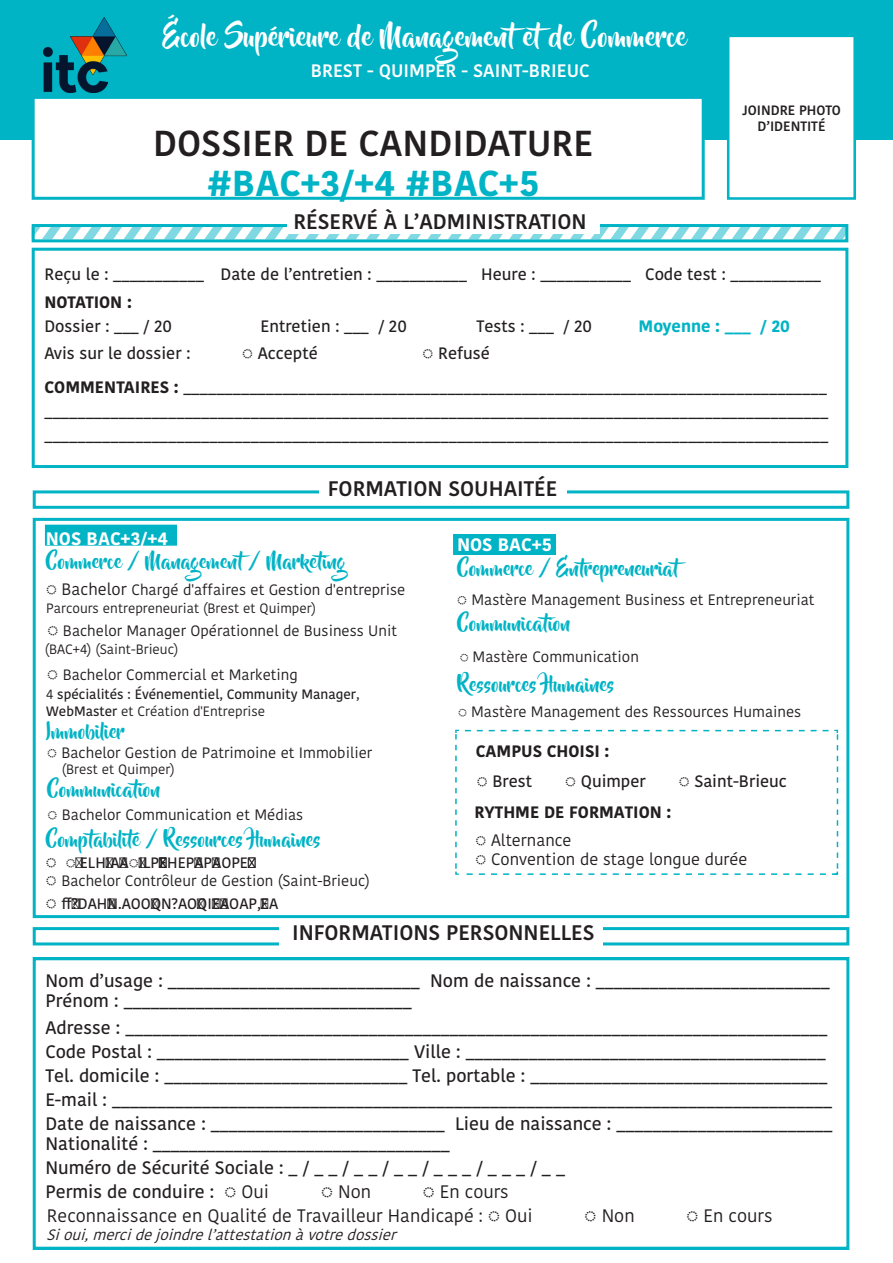
<style>
.page{position:relative;width:893px;height:1263px;background:#fff}
.page>*{position:absolute;margin:0;border:0;box-sizing:border-box;transform-origin:0 0}
.t1{font:600 36px/40px "Kohinoor Bangla";color:#231f20;text-align:center}
.t2{font:27px "Beyond The Mountains";color:#fff}
.t3{font:600 21px "Kohinoor Bangla";color:#231f20}
.t4{font:19.5px "Beyond The Mountains";color:#00b3c5}
.t5{font:500 18px/23.9px "Kohinoor Bangla";color:#231f20}
.t6{font:18px "Kohinoor Bangla";color:#221e1f}
.t7{font:600 18px "Kohinoor Bangla";color:#fff}
.t8{font:700 18px "Kohinoor Bangla";color:#fff}
.t9{font:18px "Kohinoor Bangla";color:#231f20}
.t10{font:500 16.5px "Kohinoor Bangla";color:#231f20}
.t11{font:700 16.5px/27.2px "Kohinoor Bangla";color:#231f20}
.t12{font:16.5px "Kohinoor Bangla";color:#231f20}
.t13{font:700 16.5px "Kohinoor Bangla";color:#00b3c5}
.t14{font:15px "Kohinoor Bangla";color:#231f20}
.t15{font:500 15px/18.5px "Kohinoor Bangla";color:#231f20}
.t16{font:italic 15px "Kohinoor Bangla";color:#221e1f}
.t17{font:13.5px "Kohinoor Bangla";color:#231f20}
.t18{font:500 13.5px/16.2px "Kohinoor Bangla";color:#231f20}
.t19{font:600 13.5px "Kohinoor Bangla";color:#231f20}
.s1{font-weight:700;color:#00b3c5}
.s2{font-weight:700}
.s3{font-weight:500;font-size:16.5px}
.s4{font-size:16.5px}
.s5{font-weight:400}
.s6{font-weight:500}
.s7{font-weight:500;font-size:13.65px}
</style>
<div class="page">
<div style="left:0;top:0;width:893px;height:140px;background:#00b3c5"></div>
<div style="left:33px;top:97px;width:670px;height:101px;background:#fff"></div>
<div style="left:32px;top:96px;width:673px;height:104px;border:3px solid #00b3c5"></div>
<div style="left:727px;top:35px;width:129px;height:165px;background:#fff;border:3px solid #00b3c5"></div>
<div style="left:32px;top:248px;width:816px;height:220px;border:3px solid #00b3c5"></div>
<div style="left:33px;top:518px;width:816px;height:400px;border:3px solid #00b3c5"></div>
<div style="left:33px;top:490px;width:816px;height:19px;border:3px solid #00b3c5"></div>
<div style="left:33px;top:957px;width:816px;height:293px;border:3px solid #00b3c5"></div>
<div style="left:319px;top:478px;width:247px;height:25px;background:#fff"></div>
<div style="left:33px;top:927px;width:816px;height:18px;border:3px solid #00b3c5"></div>
<div style="left:279px;top:924px;width:324px;height:26px;background:#fff"></div>
<div style="left:32px;top:224px;width:816px;height:18px;border:3px solid #00b3c5"></div>
<svg style="left:32px;top:227px;width:815px;height:12px"></svg>
<div style="left:287px;top:208px;width:313px;height:25px;background:#fff"></div>
<img style="left:71px;top:17px;width:55px;height:40px">
<img style="left:43px;top:47px;width:65px;height:46px">
<div style="left:45px;top:523px;width:132px;height:24px;background:#00b3c5"></div>
<div style="left:453px;top:534px;width:103px;height:21px;background:#00b3c5"></div>
<svg style="left:455px;top:730px;width:383px;height:145px"></svg>
<p class="t2" style="left:163px;top:22px;width:525px">École Supérieure de Managementetde Commerce</p>
<p class="t7" style="left:311px;top:56px;width:280px">BREST - QUIMPER - SAINT-BRIEUC</p>
<p class="t1" style="left:153px;top:122px;width:441px">DOSSIER DE CANDIDATURE <span class="s1">#BAC+3/+4 #BAC+5</span></p>
<p class="t3" style="left:293px;top:204px;width:295px">RÉSERVÉ À L’ADMINISTRATION</p>
<p class="t19" style="left:742px;top:99px;width:100px">JOINDRE PHOTO</p>
<p class="t19" style="left:757px;top:115px;width:69px">D’IDENTITÉ</p>
<p class="t10" style="left:44px;top:261px;width:778px">Reçu le : ___________ Date de l’entretien : ___________ Heure : ___________ Code test : ___________</p>
<p class="t11" style="left:44px;top:288px;width:89px">NOTATION :</p>
<p class="t10" style="left:44px;top:313px;width:129px">Dossier : ___ / 20</p>
<p class="t10" style="left:260px;top:313px;width:148px">Entretien : ___ / 20</p>
<p class="t10" style="left:476px;top:313px;width:117px">Tests : ___ / 20</p>
<p class="t13" style="left:638px;top:312px;width:153px">Moyenne : ___ / 20</p>
<p class="t10" style="left:44px;top:340px;width:147px">Avis sur le dossier :</p>
<p class="t10" style="left:242px;top:340px;width:77px">◌ Accepté</p>
<p class="t10" style="left:422px;top:340px;width:69px">◌ Refusé</p>
<p class="t10" style="left:44px;top:374px;width:784px"><span class="s2">COMMENTAIRES :</span> ______________________________________________________________________________</p>
<p class="t10" style="left:44px;top:398px;width:785px">_______________________________________________________________________________________________</p>
<p class="t10" style="left:44px;top:422px;width:785px">_______________________________________________________________________________________________</p>
<p class="t3" style="left:328px;top:471px;width:231px">FORMATION SOUHAITÉE</p>
<p class="t8" style="left:46px;top:522px;width:124px">NOS BAC+3/+4</p>
<p class="t4" style="left:46px;top:550px;width:302px">Commerce / Management/ Marketing</p>
<p class="t14" style="left:46px;top:578px;width:361px"><span class="s3">◌</span> <span class="s4">Bachelor</span> Chargé d'affaires et Gestion d'entreprise</p>
<p class="t17" style="left:46px;top:597px;width:271px">Parcours entrepreneuriat (Brest et Quimper)</p>
<p class="t14" style="left:47px;top:620px;width:351px"><span class="s3">◌</span> Bachelor Manager Opérationnel de Business Unit</p>
<p class="t17" style="left:45px;top:639px;width:135px">(BAC+4) (Saint-Brieuc)</p>
<p class="t14" style="left:47px;top:663px;width:252px"><span class="s3">◌</span> Bachelor Commercial et Marketing</p>
<p class="t18" style="left:46px;top:686px;width:315px"><span class="s5">4</span> spécialités : Événementiel, Community Manager,<br>WebMaster <span class="s5">et Création d'Entreprise</span></p>
<p class="t4" style="left:46px;top:721px;width:80px">Immobilier</p>
<p class="t14" style="left:47px;top:741px;width:326px"><span class="s6">◌</span> Bachelor Gestion de Patrimoine et Immobilier</p>
<p class="t17" style="left:62px;top:759px;width:114px">(Brest et Quimper)</p>
<p class="t4" style="left:47px;top:779px;width:115px">Communication</p>
<p class="t14" style="left:48px;top:803px;width:257px"><span class="s6">◌</span> Bachelor Communication et Médias</p>
<p class="t4" style="left:46px;top:829px;width:277px">Comptabilité / Ressources Humaines</p>
<p class="t15" style="left:46px;top:853px;width:326px"><span class="s4">◌</span> - -◌-#-E-L-H-¨I-A-@A-◌-KI-L-P-=&gt;E-H-E-P-•A-P-#A-O-P-E-KJ<br><span class="s4">◌</span> <span class="s5">Bachelor Contrôleur de Gestion (Saint-Brieuc)</span></p>
<p class="t15" style="left:46px;top:894px;width:234px"><span class="s4">◌</span> -ff-=?-D-A-H-KN-.-A-O-O-KQ-N-?-A-O-$Q-I-=E-JA-O-A-P-,-=E-A</p>
<p class="t8" style="left:457px;top:528px;width:97px">NOS BAC+5</p>
<p class="t4" style="left:457px;top:558px;width:236px">Commerce / Entrepreneuriat</p>
<p class="t14" style="left:457px;top:588px;width:359px"><span class="s6">◌</span> Mastère Management Business et Entrepreneuriat</p>
<p class="t4" style="left:457px;top:613px;width:115px">Communication</p>
<p class="t14" style="left:460px;top:645px;width:181px"><span class="s7">◌</span> Mastère Communication</p>
<p class="t4" style="left:457px;top:674px;width:159px">Ressources Humaines</p>
<p class="t14" style="left:458px;top:700px;width:345px"><span class="s7">◌</span> Mastère Management des Ressources Humaines</p>
<p class="t11" style="left:476px;top:737px;width:135px">CAMPUS CHOISI :</p>
<p class="t10" style="left:477px;top:767px;width:57px">◌ Brest</p>
<p class="t10" style="left:565px;top:767px;width:82px">◌ Quimper</p>
<p class="t10" style="left:679px;top:767px;width:110px">◌ Saint-Brieuc</p>
<p class="t11" style="left:474px;top:798px;width:198px">RYTHME DE FORMATION : <span class="s6">◌</span> <span class="s5">Alternance</span></p>
<p class="t12" style="left:475px;top:847px;width:273px"><span class="s6">◌</span> Convention de stage longue durée</p>
<p class="t3" style="left:292px;top:915px;width:304px">INFORMATIONS PERSONNELLES</p>
<p class="t5" style="left:45px;top:969px;width:786px;line-height:20.5px">Nom d’usage : ____________________________ Nom de naissance : __________________________<br>Prénom : ________________________________</p>
<p class="t5" style="left:45px;top:1015px;width:788px">Adresse : ______________________________________________________________________________ Code Postal : ____________________________ Ville : ________________________________________ Tel. domicile : ___________________________ Tel. portable : _________________________________ E-mail : ________________________________________________________________________________ Date de naissance : __________________________ Lieu de naissance : ________________________</p>
<p class="t5" style="left:45px;top:1131px;width:521px">Nationalité : _________________________________<br>Numéro de Sécurité Sociale : _ / _ _ / _ _ / _ _ / _ _ _ / _ _ _ / _ _<br>Permis de conduire : <span class="s5">◌ Oui</span></p>
<p class="t9" style="left:321px;top:1177px;width:52px">◌ Non</p>
<p class="t9" style="left:423px;top:1177px;width:87px">◌ En cours</p>
<p class="t6" style="left:47px;top:1201px;width:487px">Reconnaissance en Qualité de Travailleur Handicapé : ◌ Oui</p>
<p class="t6" style="left:585px;top:1201px;width:52px">◌ Non</p>
<p class="t6" style="left:686px;top:1201px;width:88px">◌ En cours</p>
<p class="t16" style="left:47px;top:1223px;width:356px">Sioui,mercidejoindrel’attestationàvotredossier</p>
</div>
